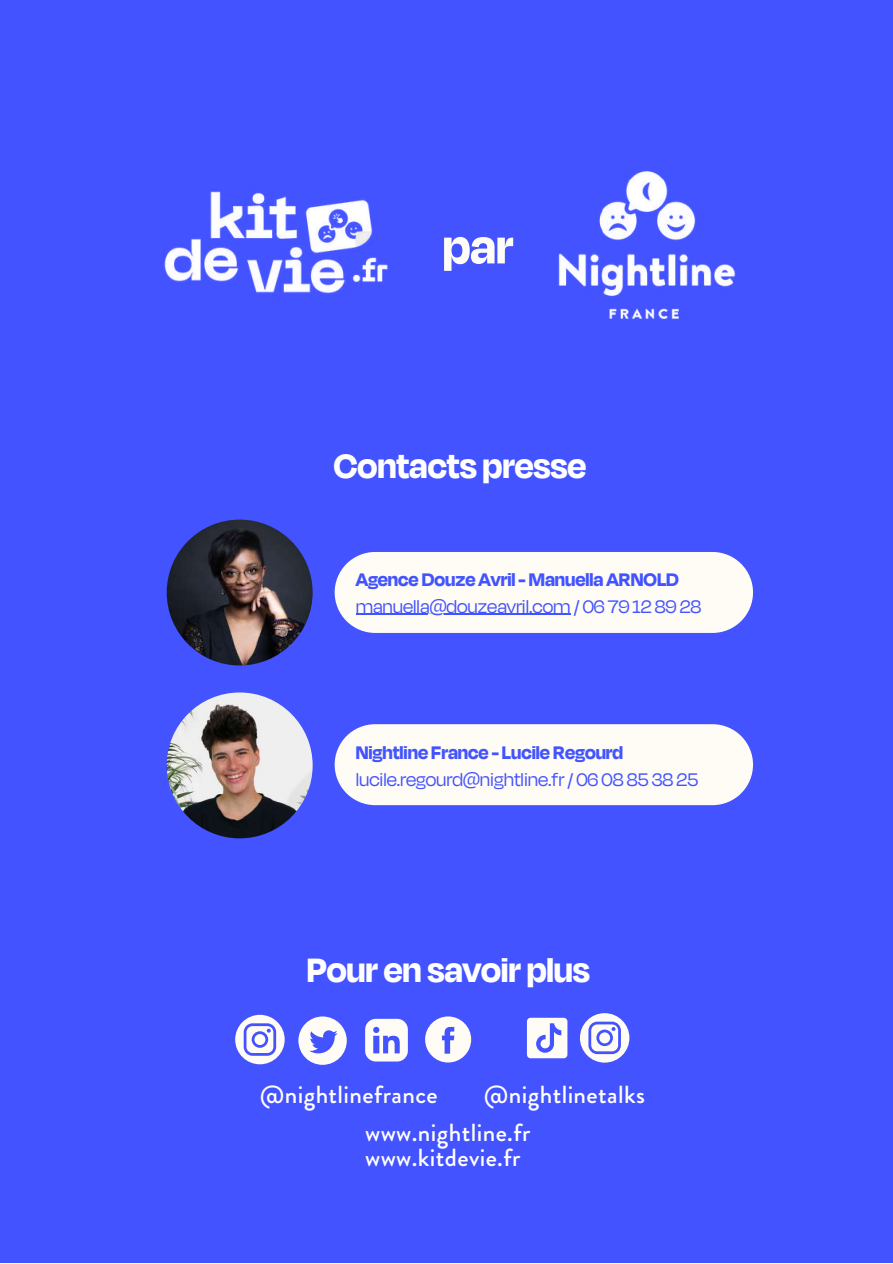
<style>
.page{position:relative;width:893px;height:1264px;background:#fff}
.page>*{position:absolute;margin:0;border:0;box-sizing:border-box;transform-origin:0 0}
.t1{font:700 54.45px "Degular Display";color:#fffbf5}
.t2{font:700 39px "Degular Display";color:#fff}
.t3{font:500 24.75px/38.8px "Brandon Grotesque";letter-spacing:.015em;color:#fff}
.t4{font:21px "Degular Display";color:#4254ff}
.t5{font:700 21px "Degular Display";color:#4254ff}
</style>
<div class="page">
<div style="left:0;top:0;width:892px;height:1262px;background:#4353ff"></div>
<img style="left:167px;top:519px;width:145px;height:146px;border-radius:50%">
<div style="left:334px;top:552px;width:419px;height:81px;background:#fffbf5"></div>
<svg style="left:527px;top:1017px;width:40px;height:41px;background:#dbdbf6"></svg>
<svg style="left:235px;top:1014px;width:49px;height:50px"></svg>
<svg style="left:425px;top:1016px;width:46px;height:46px"></svg>
<svg style="left:365px;top:1018px;width:43px;height:43px"></svg>
<svg style="left:298px;top:1016px;width:49px;height:48px"></svg>
<svg style="left:580px;top:1013px;width:49px;height:49px"></svg>
<img style="left:164px;top:191px;width:224px;height:105px">
<img style="left:558px;top:171px;width:178px;height:149px">
<img style="left:167px;top:692px;width:145px;height:146px;border-radius:50%">
<div style="left:334px;top:724px;width:419px;height:81px;background:#fffbf5"></div>
<hr style="left:355px;top:614px;width:215px;height:1px;background:#4254ff">
<h1 class="t1" style="left:442px;top:208px;width:72px">par</h1>
<h2 class="t2" style="left:334px;top:438px;width:254px">Contacts presse</h2>
<p class="t5" style="left:355px;top:564px;width:324px">AgenceDouze Avril-Manuella ARNOLD</p>
<p class="t4" style="left:355px;top:591px;width:347px">manuella@douzeavril.com / 06 79 12 89 28</p>
<p class="t5" style="left:355px;top:737px;width:269px">Nightline France - Lucile Regourd</p>
<p class="t4" style="left:355px;top:764px;width:344px">lucile.regourd@nightline.fr / 06 08 85 38 25</p>
<h2 class="t2" style="left:307px;top:942px;width:285px">Pour en savoir plus</h2>
<p class="t3" style="left:260px;top:1074px;width:179px">@nightlinefrance</p>
<p class="t3" style="left:365px;top:1074px;width:281px;text-indent:119px">@nightlinetalks www.nightline.fr</p>
<p class="t3" style="left:365px;top:1138px;width:157px">www.kitdevie.fr</p>
</div>
